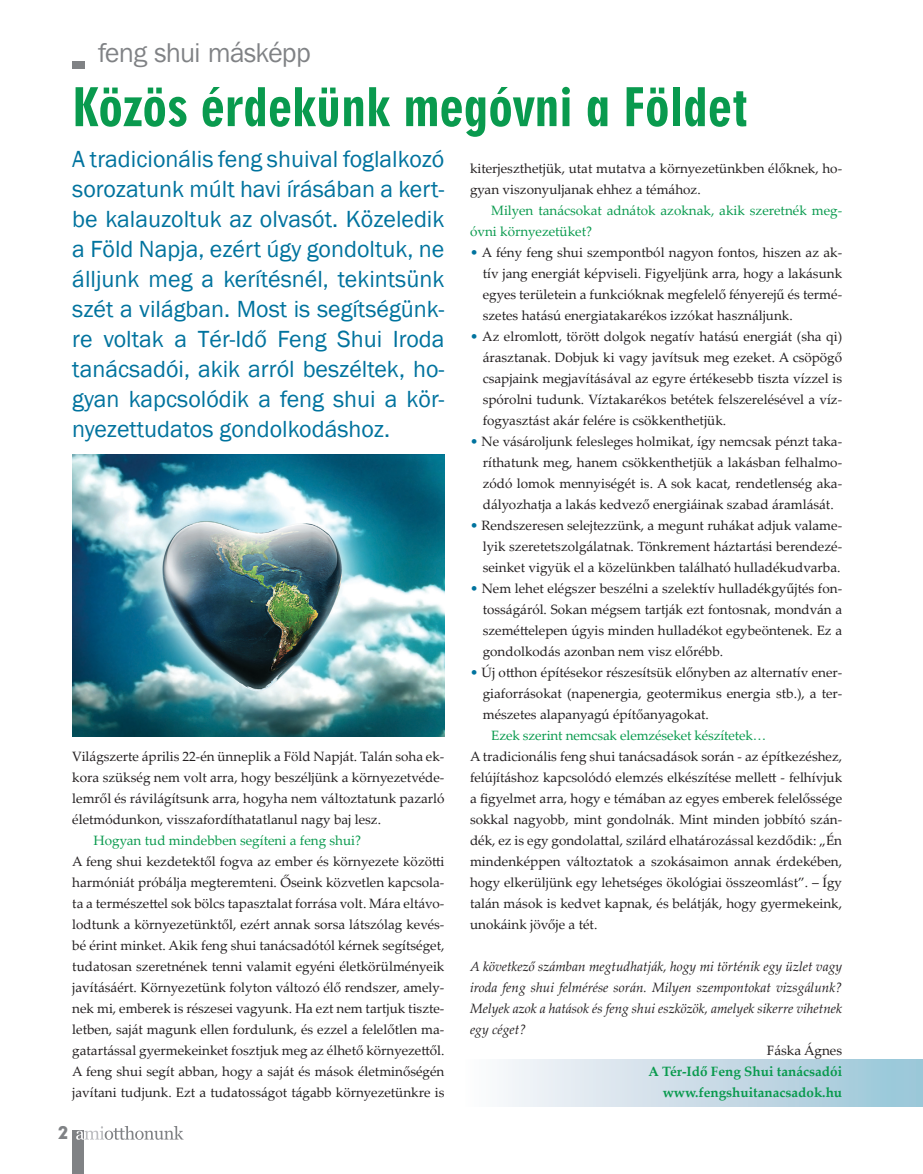
<style>
.page{position:relative;width:923px;height:1174px;background:#fff}
.page>*{position:absolute;margin:0;border:0;box-sizing:border-box;transform-origin:0 0}
.CÍM{font:900 condensed 51px "OT Geometric 706";color:#099a4e}
.t1{font:27px "OT Franklin Gothic";letter-spacing:-.01em;color:#808285}
.LEAD{font:24px/30px "Franklin Gothic";color:#00739e;text-align:justify}
.kenyér{font:13.5px/21px "Palatino Linotype";color:#231f20;text-align:justify}
.kenyér-2{font:italic 13.5px/21px "Palatino Linotype";color:#231f20;text-align:justify}
.kenyér-3{font:13.5px/21px "Palatino Linotype";color:#099a4e}
.kenyér-4{font:700 13.5px "Palatino Linotype";color:#099a4e}
.s1{color:#00739e}
</style>
<div class="page">
<div style="left:72px;top:1130px;width:12px;height:44px;background:#808285"></div>
<svg style="left:76px;top:1126px;width:107px;height:13px"></svg>
<div style="left:462px;top:1059px;width:461px;height:47px;background:linear-gradient(to right,#fefafc,#99c4d6)"></div>
<div style="left:72px;top:61px;width:13px;height:7px;background:#808285"></div>
<img style="left:72px;top:454px;width:372px;height:282px">
<p class="t1" style="left:98px;top:35px;width:214px">feng shui másképp</p>
<p class="CÍM" style="left:72px;top:77px;width:677px">Közös érdekünk megóvni a Földet</p>
<p class="LEAD" style="left:72px;top:144px;width:374px">A tradicionális feng shuival foglalkozó sorozatunk múlt havi írásában a kert&shy;be kalauzoltuk az olvasót. Közeledik a Föld Napja, ezért úgy gondoltuk, ne álljunk meg a kerítésnél, tekintsünk szét a világban. Most is segítségünk&shy;re voltak a Tér-Idő Feng Shui Iroda tanácsadói, akik arról beszéltek, ho&shy;gyan kapcsolódik a feng shui a kör&shy;nyezettudatos gondolkodáshoz.</p>
<p class="kenyér" style="left:470px;top:157px;width:374px">kiterjeszthetjük, utat mutatva a környezetünkben élőknek, ho&shy;gyan viszonyuljanak ehhez a témához.</p>
<p class="kenyér-3" style="left:470px;top:199px;width:374px;text-indent:21px">Milyen tanácsokat adnátok azoknak, akik szeretnék meg&shy;óvni környezetüket?</p>
<p class="kenyér" style="left:483px;top:241px;width:361px;text-indent:-13px"><span class="s1">•</span> A fény feng shui szempontból nagyon fontos, hiszen az ak&shy;tív jang energiát képviseli. Figyeljünk arra, hogy a lakásunk egyes területein a funkcióknak megfelelő fényerejű és termé&shy;szetes hatású energiatakarékos izzókat használjunk.</p>
<p class="kenyér" style="left:483px;top:325px;width:361px;text-indent:-13px"><span class="s1">•</span> Az elromlott, törött dolgok negatív hatású energiát (sha qi) árasztanak. Dobjuk ki vagy javítsuk meg ezeket. A csöpögő csapjaink megjavításával az egyre értékesebb tiszta vízzel is spórolni tudunk. Víztakarékos betétek felszerelésével a víz&shy;fogyasztást akár felére is csökkenthetjük.</p>
<p class="kenyér" style="left:483px;top:430px;width:361px;text-indent:-13px"><span class="s1">•</span> Ne vásároljunk felesleges holmikat, így nemcsak pénzt taka&shy;ríthatunk meg, hanem csökkenthetjük a lakásban felhalmo&shy;zódó lomok mennyiségét is. A sok kacat, rendetlenség aka&shy;dályozhatja a lakás kedvező energiáinak szabad áramlását.</p>
<p class="kenyér" style="left:483px;top:514px;width:361px;text-indent:-13px"><span class="s1">•</span> Rendszeresen selejtezzünk, a megunt ruhákat adjuk valame&shy;lyik szeretetszolgálatnak. Tönkrement háztartási berendezé&shy;seinket vigyük el a közelünkben található hulladékudvarba.</p>
<p class="kenyér" style="left:483px;top:577px;width:361px;text-indent:-13px"><span class="s1">•</span> Nem lehet elégszer beszélni a szelektív hulladékgyűjtés fon&shy;tosságáról. Sokan mégsem tartják ezt fontosnak, mondván a szeméttelepen úgyis minden hulladékot egybeöntenek. Ez a gondolkodás azonban nem visz előrébb.</p>
<p class="kenyér" style="left:483px;top:661px;width:361px;text-indent:-13px"><span class="s1">•</span> Új otthon építésekor részesítsük előnyben az alternatív ener&shy;giaforrásokat (napenergia, geotermikus energia stb.), a ter&shy;mészetes alapanyagú építőanyagokat.</p>
<p class="kenyér-3" style="left:491px;top:724px;width:277px">Ezek szerint nemcsak elemzéseket készítetek…</p>
<p class="kenyér" style="left:470px;top:745px;width:374px">A tradicionális feng shui tanácsadások során - az építkezéshez, felújításhoz kapcsolódó elemzés elkészítése mellett - felhívjuk a figyelmet arra, hogy e témában az egyes emberek felelőssége sokkal nagyobb, mint gondolnák. Mint minden jobbító szán&shy;dék, ez is egy gondolattal, szilárd elhatározással kezdődik: „Én mindenképpen változtatok a szokásaimon annak érdekében, hogy elkerüljünk egy lehetséges ökológiai összeomlást”. – Így talán mások is kedvet kapnak, és belátják, hogy gyermekeink, unokáink jövője a tét.</p>
<p class="kenyér-2" style="left:470px;top:955px;width:374px">A következő számban megtudhatják, hogy mi történik egy üzlet vagy iroda feng shui felmérése során. Milyen szempontokat vizsgálunk?<br>Melyek azok a hatások és feng shui eszközök, amelyek sikerre vihetnek egy céget?</p>
<p class="kenyér" style="left:767px;top:1039px;width:77px">Fáska Ágnes</p>
<p class="kenyér-4" style="left:648px;top:1062px;width:195px">A Tér-Idő Feng Shui tanácsadói</p>
<p class="kenyér-4" style="left:662px;top:1083px;width:181px">www.fengshuitanacsadok.hu</p>
<p class="kenyér" style="left:72px;top:745px;width:374px">Világszerte április 22-én ünneplik a Föld Napját. Talán soha ek&shy;kora szükség nem volt arra, hogy beszéljünk a környezetvéde&shy;lemről és rávilágítsunk arra, hogyha nem változtatunk pazarló életmódunkon, visszafordíthatatlanul nagy baj lesz.</p>
<p class="kenyér-3" style="left:94px;top:829px;width:269px">Hogyan tud mindebben segíteni a feng shui?</p>
<p class="kenyér" style="left:72px;top:850px;width:374px">A feng shui kezdetektől fogva az ember és környezete közötti harmóniát próbálja megteremteni. Őseink közvetlen kapcsola&shy;ta a természettel sok bölcs tapasztalat forrása volt. Mára eltávo&shy;lodtunk a környezetünktől, ezért annak sorsa látszólag kevés&shy;bé érint minket. Akik feng shui tanácsadótól kérnek segítséget, tudatosan szeretnének tenni valamit egyéni életkörülményeik javításáért. Környezetünk folyton változó élő rendszer, amely&shy;nek mi, emberek is részesei vagyunk. Ha ezt nem tartjuk tiszte&shy;letben, saját magunk ellen fordulunk, és ezzel a felelőtlen ma&shy;gatartással gyermekeinket fosztjuk meg az élhető környezettől.<br>A feng shui segít abban, hogy a saját és mások életminőségén javítani tudjunk. Ezt a tudatosságot tágabb környezetünkre is</p>
</div>
